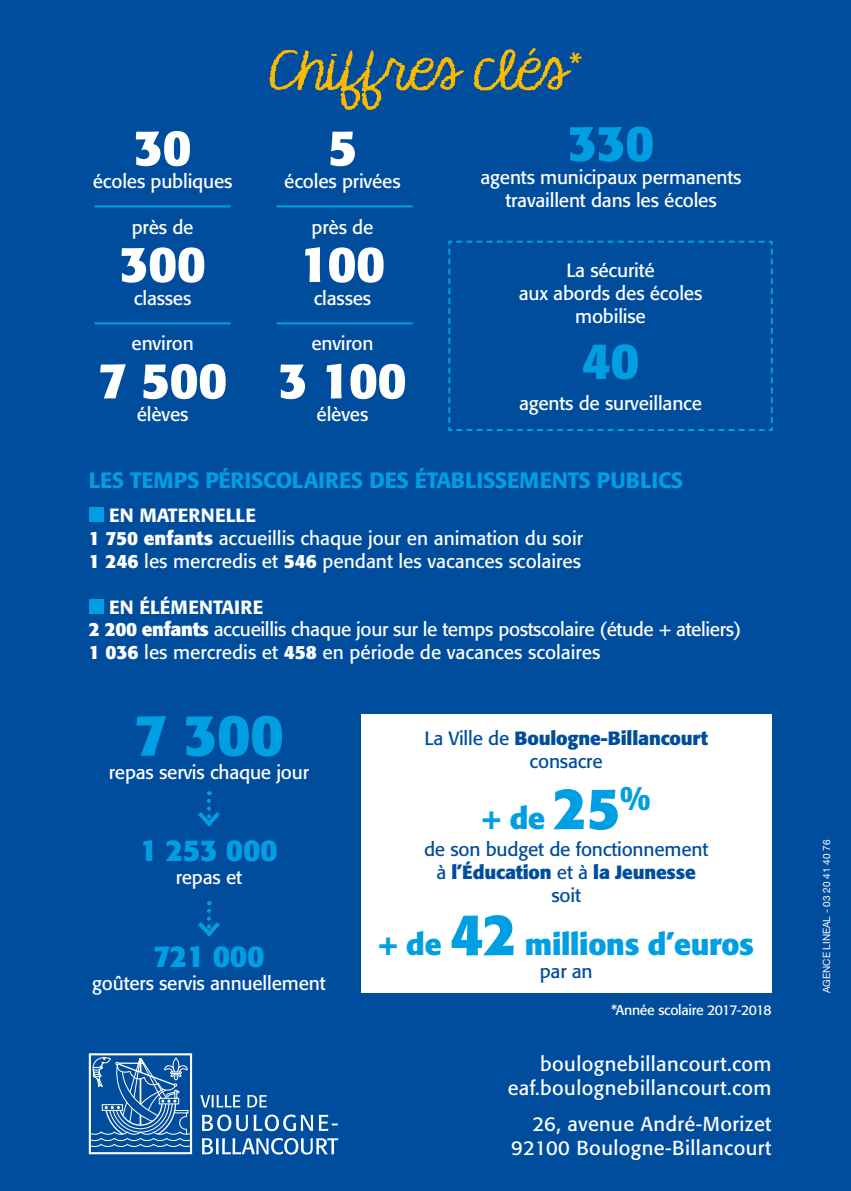
<style>
.page{position:relative;width:851px;height:1191px;background:#fff}
.page>*{position:absolute;margin:0;border:0;box-sizing:border-box;transform-origin:0 0}
.t1{font:700 58px "Formata";color:#009fe3}
.t2{font:54px "KG Makes You Stronger";color:#fbba00}
.t3{font:700 50px "Formata";letter-spacing:-.01em;color:#fff}
.t4{font:700 50px "Formata";color:#009fe3}
.t5{font:700 30px "Formata";letter-spacing:-.01em;color:#009fe3}
.t6{font:500 22px "Formata";letter-spacing:-.01em;color:#009fe3}
.t7{font:20px/24px "Formata";letter-spacing:.02em;color:#fff;text-align:right}
.t8{font:19px/22.8px "Formata";letter-spacing:-.01em;color:#fff;text-align:center}
.t9{font:19px/22.8px "Formata";letter-spacing:-.01em;color:#004d9d;text-align:center}
.t10{font:700 19px/22.8px "Formata";letter-spacing:-.01em;color:#004d9d;text-align:center}
.t11{font:14px "Formata";letter-spacing:-.02em;color:#fff}
.t12{font:10px "Helvetica Neue";color:#fff}
.s1{font-weight:500}
.s2{font-weight:700}
.s3{font-weight:400}
.s4{font-size:58px}
</style>
<div class="page">
<div style="left:0;top:0;width:850px;height:1191px;background:#004d9d"></div>
<div style="left:89px;top:1053px;width:103px;height:101px;border:2px solid #fff"></div>
<svg style="left:89px;top:1054px;width:103px;height:93px"></svg>
<svg style="left:200px;top:1095px;width:40px;height:12px"></svg>
<svg style="left:247px;top:1095px;width:20px;height:12px"></svg>
<svg style="left:202px;top:1114px;width:111px;height:17px"></svg>
<svg style="left:319px;top:1114px;width:19px;height:16px"></svg>
<svg style="left:202px;top:1138px;width:136px;height:16px"></svg>
<div style="left:361px;top:714px;width:410px;height:279px;background:#fff"></div>
<div style="left:89px;top:507px;width:15px;height:15px;background:#009fe3"></div>
<div style="left:89px;top:598px;width:15px;height:15px;background:#009fe3"></div>
<svg style="left:448px;top:240px;width:325px;height:191px"></svg>
<hr style="left:276px;top:205px;width:137px;height:2px;background:#009fe3">
<hr style="left:94px;top:205px;width:137px;height:2px;background:#009fe3">
<hr style="left:276px;top:322px;width:137px;height:2px;background:#009fe3">
<hr style="left:94px;top:322px;width:137px;height:2px;background:#009fe3">
<svg style="left:198px;top:901px;width:22px;height:36px"></svg>
<svg style="left:198px;top:791px;width:22px;height:36px"></svg>
<h3 class="t3" style="left:134px;top:116px;width:59px">30</h3>
<p class="t8" style="left:93px;top:170px;width:141px">écoles publiques</p>
<p class="t8" style="left:132px;top:216px;width:63px">près de</p>
<h3 class="t3" style="left:119px;top:233px;width:88px">300</h3>
<p class="t8" style="left:134px;top:287px;width:59px">classes</p>
<p class="t8" style="left:131px;top:332px;width:64px">environ</p>
<h3 class="t3" style="left:98px;top:349px;width:131px">7 500</h3>
<p class="t8" style="left:137px;top:403px;width:53px">élèves</p>
<h2 class="t2" style="left:268px;top:38px;width:316px">Chiffres clés<sup>*</sup></h2>
<h3 class="t3" style="left:328px;top:116px;width:31px">5</h3>
<p class="t8" style="left:284px;top:170px;width:118px">écoles privées</p>
<p class="t8" style="left:311px;top:216px;width:63px">près de</p>
<h3 class="t3" style="left:300px;top:233px;width:87px">100</h3>
<p class="t8" style="left:314px;top:287px;width:59px">classes</p>
<p class="t8" style="left:311px;top:332px;width:64px">environ</p>
<h3 class="t3" style="left:278px;top:349px;width:130px">3 100</h3>
<p class="t8" style="left:316px;top:403px;width:53px">élèves</p>
<h3 class="t4" style="left:567px;top:112px;width:88px">330</h3>
<p class="t8" style="left:480px;top:166px;width:262px">agents municipaux permanents travaillent dans les écoles</p>
<p class="t8" style="left:518px;top:259px;width:185px">La sécurité<br>aux abords des écoles mobilise</p>
<h3 class="t4" style="left:581px;top:330px;width:59px">40</h3>
<p class="t8" style="left:519px;top:391px;width:184px">agents de surveillance</p>
<p class="t6" style="left:89px;top:467px;width:595px">LES TEMPS PÉRISCOLAIRES DES ÉTABLISSEMENTS PUBLICS</p>
<p class="t8" style="left:89px;top:504px;width:495px;text-align:left;text-indent:20px"><span class="s1">EN MATERNELLE<br></span><span class="s2">1 750 enfants</span> accueillis chaque jour en animation du soir<br><span class="s2">1 246</span> les mercredis et <span class="s2">546</span> pendant les vacances scolaires</p>
<p class="t8" style="left:89px;top:595px;width:653px;text-align:left;text-indent:20px"><span class="s1">EN ÉLÉMENTAIRE<br></span><span class="s2">2 200 enfants</span> accueillis chaque jour sur le temps postscolaire (étude + ateliers)<br><span class="s2">1 036</span> les mercredis et <span class="s2">458</span> en période de vacances scolaires</p>
<h1 class="t1" style="left:134px;top:699px;width:151px">7 300</h1>
<p class="t8" style="left:109px;top:760px;width:202px">repas servis chaque jour</p>
<h3 class="t5" style="left:140px;top:832px;width:139px">1 253 000</h3>
<p class="t8" style="left:176px;top:866px;width:68px">repas et</p>
<h3 class="t5" style="left:153px;top:937px;width:113px">721 000</h3>
<p class="t8" style="left:92px;top:971px;width:235px">goûters servis annuellement</p>
<p class="t10" style="left:424px;top:726px;width:285px"><span class="s3">La Ville de</span> Boulogne-Billancourt <span class="s3">consacre</span></p>
<h3 class="t5" style="left:481px;top:799px;width:171px">+ de <span class="s4">25</span><sup>%</sup></h3>
<p class="t9" style="left:424px;top:838px;width:286px">de son budget de fonctionnement à <span class="s2">l’Éducation</span> et à <span class="s2">la Jeunesse </span>soit</p>
<h3 class="t5" style="left:378px;top:925px;width:377px">+ de <span class="s4">42</span> millions d’euros</h3>
<p class="t9" style="left:539px;top:960px;width:54px">par an</p>
<p class="t11" style="left:611px;top:1001px;width:162px">*Année scolaire 2017-2018</p>
<p class="t7" style="left:507px;top:1052px;width:265px">boulognebillancourt.com eaf.boulognebillancourt.com</p>
<p class="t7" style="left:511px;top:1112px;width:262px">26, avenue André-Morizet<br>92100 Boulogne-Billancourt</p>
<p class="t12" style="left:820px;top:993px;width:155px;rotate:-90deg">AGENCE LINEAL - 03 20 41 40 76</p>
</div>
